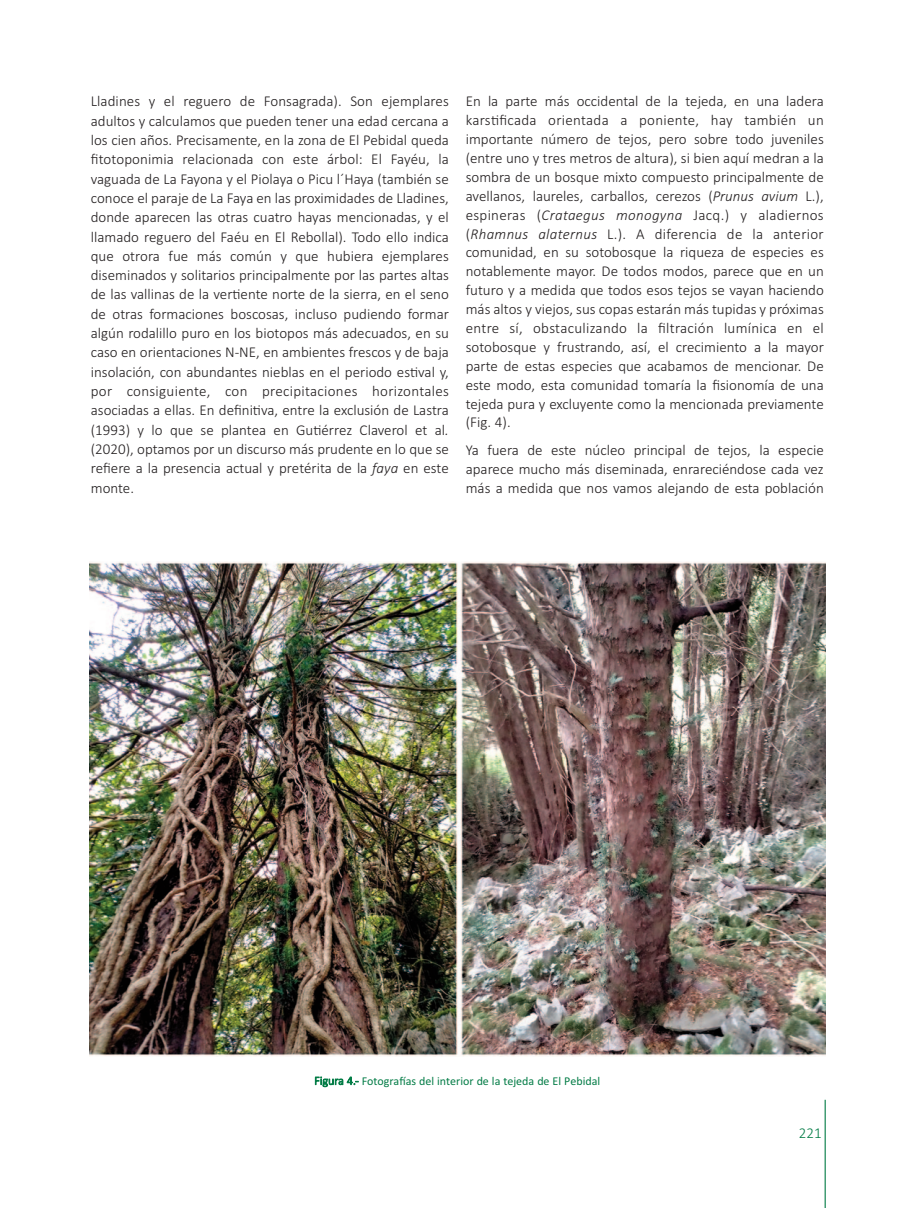
<style>
.page{position:relative;width:906px;height:1208px;background:#fff}
.page>*{position:absolute;margin:0;border:0;box-sizing:border-box;transform-origin:0 0}
.t1{font:300 15px/19.4px "Calibri";color:#231f20;text-align:justify}
.t2{font:300 15px "Calibri";color:#037c46}
.t3{font:12px "Calibri";color:#037c46}
.s1{font-style:italic}
.s2{font-weight:300}
</style>
<div class="page">
<hr style="left:824px;top:1099px;width:1px;height:109px;background:#037c46">
<img style="left:89px;top:561px;width:736px;height:495px">
<p class="t1" style="left:91px;top:93px;width:360px">Lladines y el reguero de Fonsagrada). Son ejemplares adultos y calculamos que pueden tener una edad cercana a los cien años. Precisamente, en la zona de El Pebidal queda fitotoponimia relacionada con este árbol: El Fayéu, la vaguada de La Fayona y el Piolaya o Picu l´Haya (también se conoce el paraje de La Faya en las proximidades de Lladines, donde aparecen las otras cuatro hayas mencionadas, y el llamado reguero del Faéu en El Rebollal). Todo ello indica que otrora fue más común y que hubiera ejemplares diseminados y solitarios principalmente por las partes altas de las vallinas de la vertiente norte de la sierra, en el seno de otras formaciones boscosas, incluso pudiendo formar algún rodalillo puro en los biotopos más adecuados, en su caso en orientaciones N-NE, en ambientes frescos y de baja insolación, con abundantes nieblas en el periodo estival y, por consiguiente, con precipitaciones horizontales asociadas a ellas. En definitiva, entre la exclusión de Lastra (1993) y lo que se plantea en Gutiérrez Claverol et al<span class="s1">. </span>(2020), optamos por un discurso más prudente en lo que se refiere a la presencia actual y pretérita de la <span class="s1">faya</span> en este monte.</p>
<p class="t1" style="left:466px;top:93px;width:359px;line-height:18.9px">En la parte más occidental de la tejeda, en una ladera karstificada orientada a poniente, hay también un importante número de tejos, pero sobre todo juveniles (entre uno y tres metros de altura), si bien aquí medran a la sombra de un bosque mixto compuesto principalmente de avellanos, laureles, carballos, cerezos (<span class="s1">Prunus avium</span> L.), espineras (<span class="s1">Crataegus monogyna</span> Jacq.) y aladiernos (<span class="s1">Rhamnus alaternus</span> L.). A diferencia de la anterior comunidad, en su sotobosque la riqueza de especies es notablemente mayor. De todos modos, parece que en un futuro y a medida que todos esos tejos se vayan haciendo más altos y viejos, sus copas estarán más tupidas y próximas entre sí, obstaculizando la filtración lumínica en el sotobosque y frustrando, así, el crecimiento a la mayor parte de estas especies que acabamos de mencionar. De este modo, esta comunidad tomaría la fisionomía de una tejeda pura y excluyente como la mencionada previamente (Fig. 4).</p>
<p class="t1" style="left:466px;top:441px;width:359px;line-height:18.9px">Ya fuera de este núcleo principal de tejos, la especie aparece mucho más diseminada, enrareciéndose cada vez más a medida que nos vamos alejando de esta población</p>
<p class="t3" style="left:314px;top:1076px;width:287px"><span class="s2">Figura 4.-</span> Fotografías del interior de la tejeda de El Pebidal</p>
<p class="t2" style="left:799px;top:1127px;width:24px">221</p>
</div>
